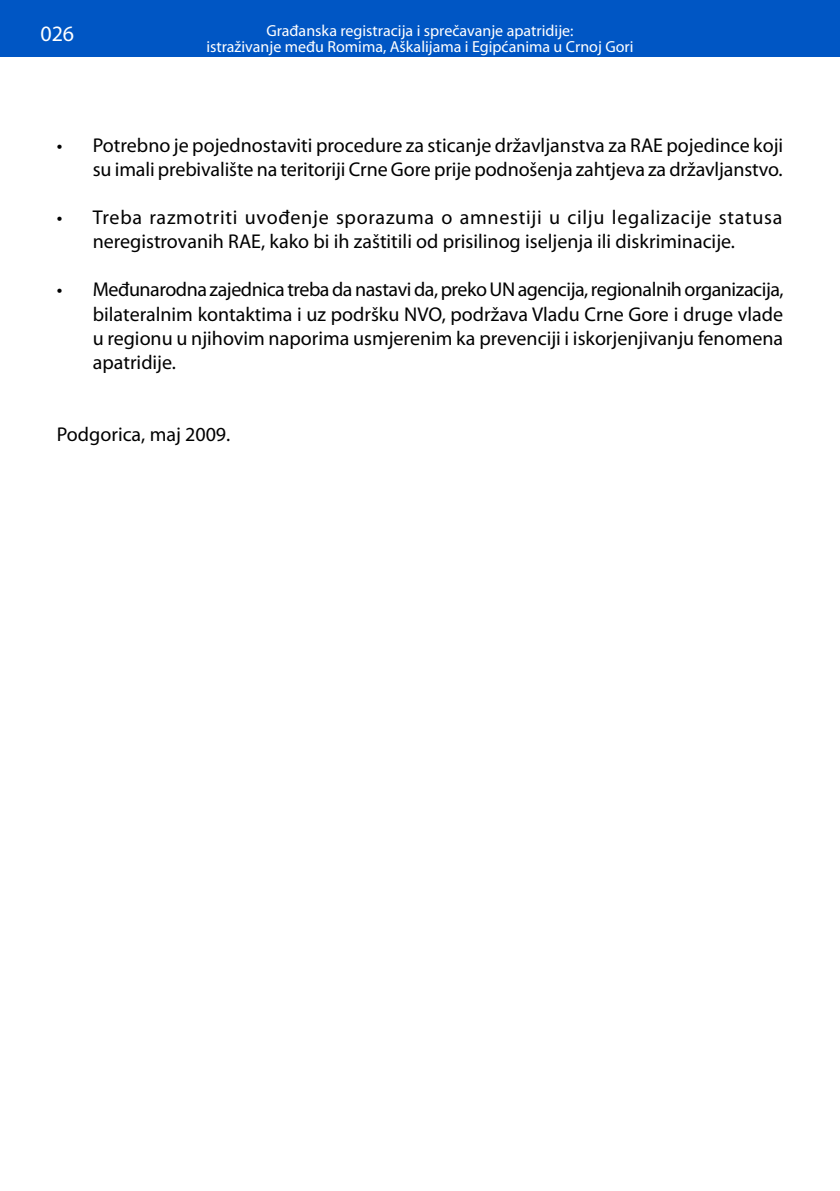
<style>
.page{position:relative;width:840px;height:1191px;background:#fff}
.page>*{position:absolute;margin:0;border:0;box-sizing:border-box;transform-origin:0 0}
.t1{font:22px "Myriad Pro";color:#fff}
.t2{font:20px/24px "Myriad Pro";color:#000;text-align:right}
.t3{font:16px/16px "Myriad Pro";color:#fff;text-align:center}
</style>
<div class="page">
<div style="left:0;top:0;width:839px;height:57px;background:#0056c4"></div>
<hr style="left:839px;top:0;width:1px;height:57px;background:#0056c4">
<p class="t1" style="left:40px;top:20px;width:35px">026</p>
<p class="t3" style="left:206px;top:22px;width:428px">Građanska registracija i sprečavanje apatridije:<br>istraživanje među Romima, Aškalijama i Egipćanima u Crnoj Gori</p>
<p class="t2" style="left:57px;top:133px;width:727px">• Potrebno je pojednostaviti procedure za sticanje državljanstva za RAE pojedince koji su imali prebivalište na teritoriji Crne Gore prije podnošenja zahtjeva za državljanstvo.</p>
<p class="t2" style="left:57px;top:205px;width:727px;text-align:center">• Treba razmotriti uvođenje sporazuma o amnestiji u cilju legalizacije statusa neregistrovanih RAE, kako bi ih zaštitili od prisilinog iseljenja ili diskriminacije.</p>
<p class="t2" style="left:93px;top:277px;width:692px;text-align:justify;text-indent:-36px">• Međunarodna zajednica treba da nastavi da, preko UN agencija, regionalnih organizacija, bilateralnim kontaktima i uz podršku NVO, podržava Vladu Crne Gore i druge vlade u regionu u njihovim naporima usmjerenim ka prevenciji i iskorjenjivanju fenomena apatridije.</p>
<p class="t2" style="left:57px;top:421px;width:175px">Podgorica, maj 2009.</p>
</div>
